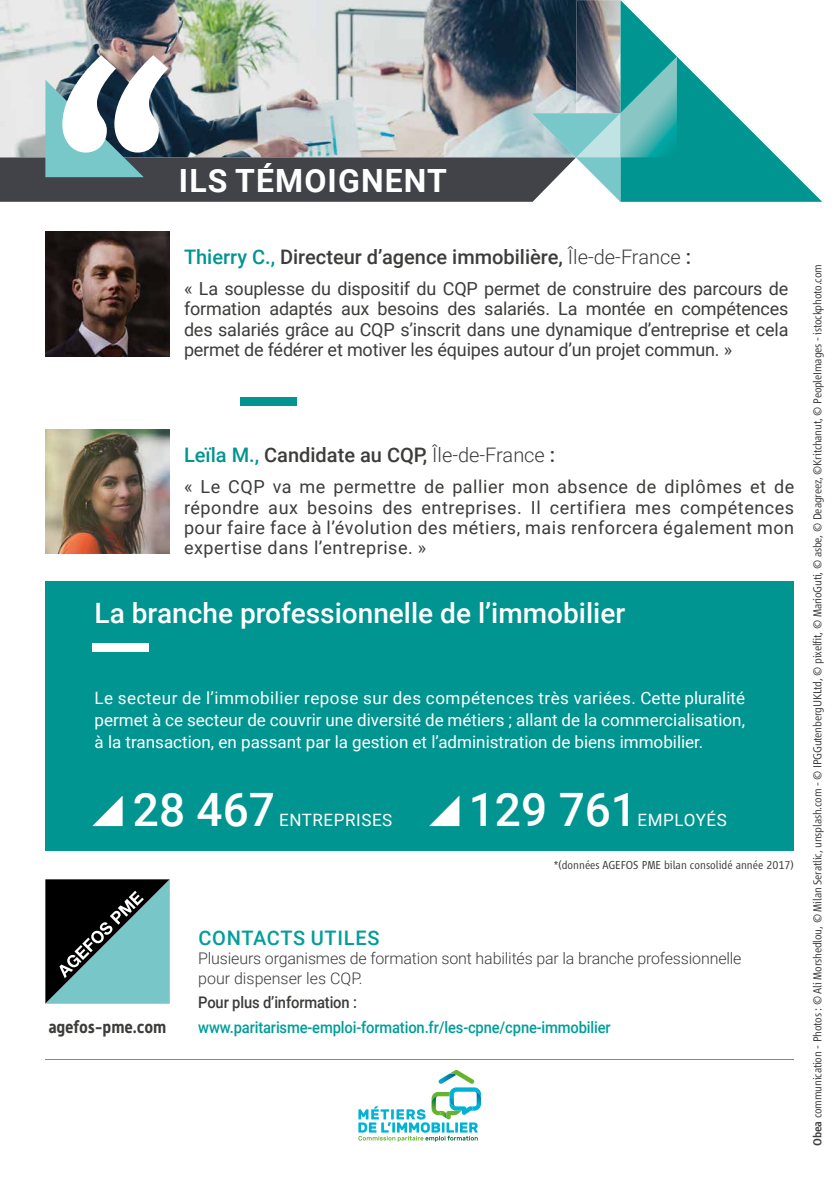
<style>
.page{position:relative;width:839px;height:1191px;background:#fff}
.page>*{position:absolute;margin:0;border:0;box-sizing:border-box;transform-origin:0 0}
.t1{font:500 46px "Roboto";color:#fff}
.t2{font:700 32px "Roboto";letter-spacing:.035em;color:#fff}
.t3{font:500 28px "Roboto";color:#fff}
.t4{font:500 20px "Roboto";color:#3c3c3b}
.t5{font:500 20px "Roboto";letter-spacing:.035em;color:#009e9a}
.t6{font:18px/20.4px "Roboto";color:#3c3c3b;text-align:justify}
.t7{font:700 17.4px "Alwyn New";letter-spacing:-.01em;color:#3c3c3b;scale:.92 1}
.t8{font:17px/22px "Roboto";color:#fff;text-align:justify}
.t9{font:17px "Roboto";letter-spacing:.035em;color:#fff}
.t10{font:300 16px/19.2px "Roboto";letter-spacing:-.01em;color:#3c3c3b}
.t11{font:500 16px "Roboto";letter-spacing:-.01em;color:#009e9a;scale:.92 1}
.t12{font:500 16px "Roboto";letter-spacing:-.01em;color:#3c3c3b;scale:.92 1}
.t13{font:300 12px "Vialog LT";letter-spacing:-.02em;color:#3c3c3b}
.t14{font:300 12px "Vialog LT";color:#3c3c3b}
.s1{color:#009590}
.s2{font-weight:300}
.s3{font-weight:500}
</style>
<div class="page">
<hr style="left:45px;top:1059px;width:749px;height:1px;background:#878787">
<img style="left:45px;top:232px;width:125px;height:124px">
<img style="left:45px;top:429px;width:125px;height:125px">
<svg style="left:45px;top:879px;width:125px;height:124px;background:#486f70"></svg>
<svg style="left:732px;top:111px;width:90px;height:91px"></svg>
<img style="left:0;top:0;width:732px;height:202px">
<div style="left:240px;top:397px;width:56px;height:9px;background:#009590"></div>
<div style="left:45px;top:581px;width:749px;height:269px;background:#009590"></div>
<svg style="left:92px;top:795px;width:31px;height:31px"></svg>
<svg style="left:429px;top:796px;width:30px;height:30px"></svg>
<div style="left:92px;top:643px;width:57px;height:9px;background:#fff"></div>
<svg style="left:358px;top:1070px;width:123px;height:71px"></svg>
<h2 class="t2" style="left:179px;top:158px;width:269px">ILS TÉMOIGNENT</h2>
<p class="t4" style="left:184px;top:243px;width:508px"><span class="s1">Thierry C.,</span> Directeur d’agence immobilière, <span class="s2">Île-de-France</span> :</p>
<p class="t6" style="left:184px;top:277px;width:606px">« La souplesse du dispositif du CQP permet de construire des parcours de formation adaptés aux besoins des salariés. La montée en compétences des salariés grâce au CQP s’inscrit dans une dynamique d’entreprise et cela permet de fédérer et motiver les équipes autour d’un projet commun. »</p>
<p class="t4" style="left:184px;top:441px;width:373px"><span class="s1">Leïla M.,</span> Candidate au CQP, <span class="s2">Île-de-France</span> :</p>
<p class="t6" style="left:184px;top:476px;width:611px">« Le CQP va me permettre de pallier mon absence de diplômes et de répondre aux besoins des entreprises. Il certifiera mes compétences pour faire face à l’évolution des métiers, mais renforcera également mon expertise dans l’entreprise. »</p>
<h3 class="t3" style="left:95px;top:594px;width:532px">La branche professionnelle de l’immobilier</h3>
<p class="t8" style="left:95px;top:686px;width:652px">Le secteur de l’immobilier repose sur des compétences très variées. Cette pluralité permet à ce secteur de couvrir une diversité de métiers ; allant de la commercialisation, à la transaction, en passant par la gestion et l’administration de biens immobilier.</p>
<h1 class="t1" style="left:133px;top:777px;width:144px">28 467</h1>
<p class="t9" style="left:279px;top:808px;width:115px">ENTREPRISES</p>
<h1 class="t1" style="left:469px;top:777px;width:170px">129 761</h1>
<p class="t9" style="left:637px;top:808px;width:91px">EMPLOYÉS</p>
<p class="t14" style="left:553px;top:858px;width:242px">*(données AGEFOS PME bilan consolidé année 2017)</p>
<p class="t7" style="left:48px;top:1017px;width:130px">agefos-pme.com</p>
<p class="t5" style="left:198px;top:924px;width:182px">CONTACTS UTILES</p>
<p class="t10" style="left:198px;top:948px;width:545px">Plusieurs organismes de formation sont habilités par la branche professionnelle pour dispenser les CQP.</p>
<p class="t12" style="left:198px;top:991px;width:174px">Pour plus d’information :</p>
<p class="t11" style="left:198px;top:1016px;width:450px">www.paritarisme-emploi-formation.fr/les-cpne/cpne-immobilier</p>
<p class="t13" style="left:810px;top:1145px;width:883px;rotate:-90deg"><span class="s3">Obea</span> communication - Photos : © Ali Morshedlou, © Milan Seratlic, unsplash.com - © IPGGutenbergUKLtd, © pixelfit, © MarioGuti, © asbe, © Deagreez, ©Kritchanut, © PeopleImages - istockphoto.com</p>
</div>
